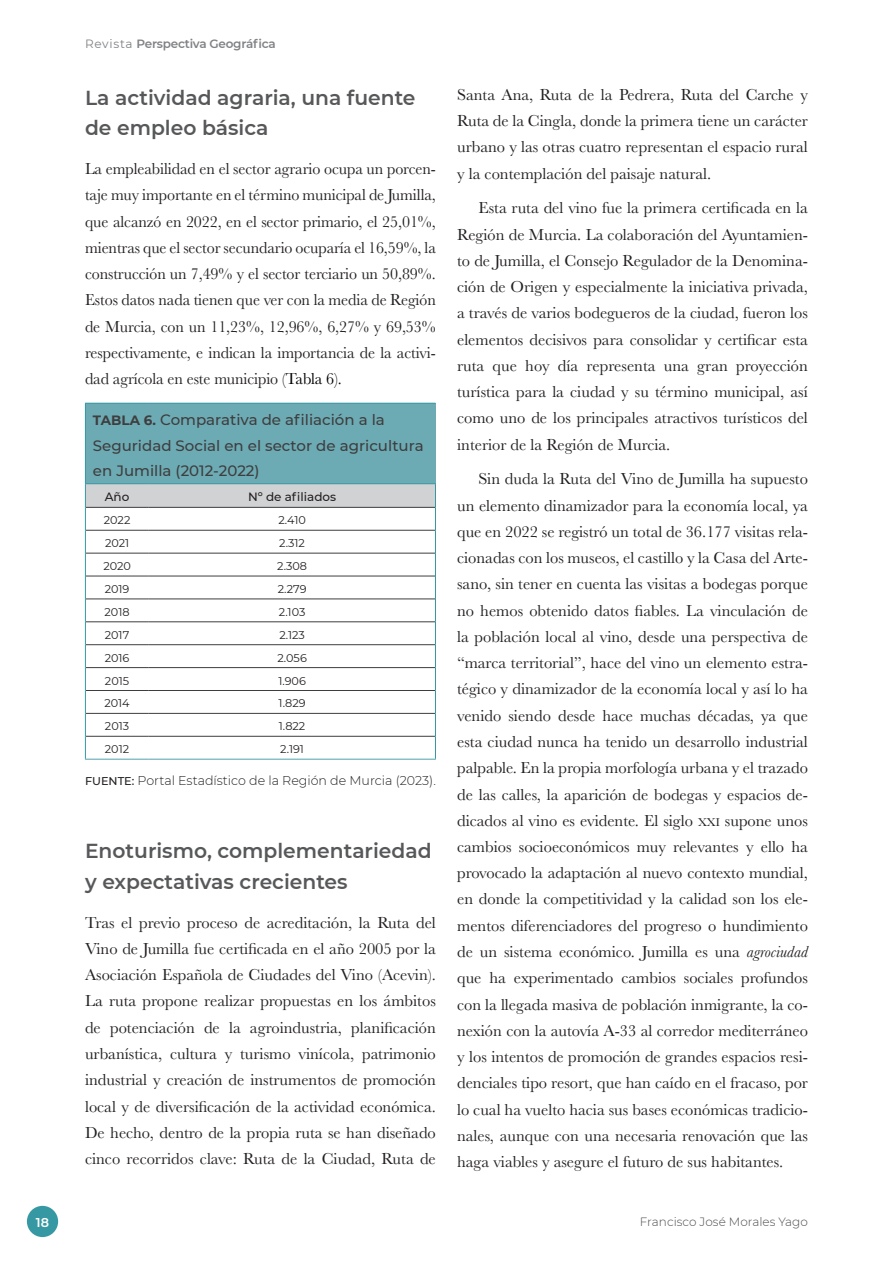
<style>
.page{position:relative;width:893px;height:1263px;background:#fff}
.page>*{position:absolute;margin:0;border:0;box-sizing:border-box;transform-origin:0 0}
.t1{font:600 20.25px/30.3px "Montserrat";color:#57585a}
.t2{font:16.5px/26.2px "Baskerville";color:#231f20;text-align:justify}
.t3{font:500 15px/25.5px "Montserrat";color:#3e3e3f}
.t4{font:300 12.75px "Montserrat";color:#231f20}
.t5{font:600 12.75px "Montserrat";color:#fff}
.t6{font:600 12px "Montserrat";letter-spacing:-.02em;color:#808285}
.t7{font:300 12px "Montserrat";color:#4b4c4d}
.t8{font:500 12px "Montserrat";color:#231f20}
.t9{font:11.25px "Montserrat";color:#231f20}
.s1{font-weight:400}
.s2{color:#000}
.s3{font-weight:700;font-size:13.5px}
.s4{font-weight:500;font-size:11.25px}
.s5{font-size:11.7px}
.s6{font-style:italic}
</style>
<div class="page">
<div style="left:27px;top:1206px;width:31px;height:31px;background:#3698a3;border-radius:50%"></div>
<div style="left:85px;top:403px;width:350px;height:81px;background:#6dabb4"></div>
<hr style="left:85px;top:483px;width:64px;height:1px;background:#3698a3">
<hr style="left:149px;top:483px;width:287px;height:1px;background:#3698a3">
<hr style="left:85px;top:403px;width:64px;height:1px;background:#3698a3">
<hr style="left:85px;top:404px;width:1px;height:79px;background:#3698a3">
<hr style="left:149px;top:403px;width:286px;height:1px;background:#3698a3">
<svg style="left:85px;top:484px;width:351px;height:275px"></svg>
<hr style="left:85px;top:759px;width:64px;height:1px;background:#50a0aa">
<hr style="left:149px;top:759px;width:287px;height:1px;background:#50a0aa">
<p class="t6" style="left:85px;top:36px;width:192px"><span class="s1">Revista</span> Perspectiva Geográfica</p>
<p class="t1" style="left:85px;top:81px;width:332px">La actividad agraria, una fuente de empleo básica</p>
<p class="t2" style="left:85px;top:156px;width:352px">La empleabilidad en el sector agrario ocupa un porcen&shy;taje muy importante en el término municipal de Jumilla, que alcanzó en 2022, en el sector primario, el 25,01%, mientras que el sector secundario ocuparía el 16,59%, la construcción un 7,49% y el sector terciario un 50,89%.<br>Estos datos nada tienen que ver con la media de Región de Murcia, con un 11,23%, 12,96%, 6,27% y 69,53% respectivamente, e indican la importancia de la activi&shy;dad agrícola en este municipio <span class="s2">(Tabla 6).</span></p>
<p class="t3" style="left:93px;top:406px;width:332px"><span class="s3">TABLA 6.</span> Comparativa de afiliación a la<br>Seguridad Social en el sector de agricultura en Jumilla (2012-2022)</p>
<p class="t8" style="left:105px;top:489px;width:26px">Año</p>
<p class="t8" style="left:248px;top:489px;width:90px">Nº de afiliados</p>
<p class="t9" style="left:104px;top:512px;width:28px">2022</p>
<p class="t9" style="left:278px;top:512px;width:29px">2.410</p>
<p class="t9" style="left:105px;top:535px;width:26px">2021</p>
<p class="t9" style="left:279px;top:535px;width:27px">2.312</p>
<p class="t9" style="left:103px;top:558px;width:29px">2020</p>
<p class="t9" style="left:277px;top:558px;width:31px">2.308</p>
<p class="t9" style="left:105px;top:581px;width:26px">2019</p>
<p class="t9" style="left:278px;top:581px;width:30px">2.279</p>
<p class="t9" style="left:105px;top:604px;width:27px">2018</p>
<p class="t9" style="left:279px;top:604px;width:28px">2.103</p>
<p class="t9" style="left:105px;top:627px;width:26px">2017</p>
<p class="t9" style="left:279px;top:627px;width:27px">2.123</p>
<p class="t9" style="left:105px;top:650px;width:26px">2016</p>
<p class="t9" style="left:277px;top:650px;width:31px">2.056</p>
<p class="t9" style="left:105px;top:673px;width:26px">2015</p>
<p class="t9" style="left:278px;top:673px;width:29px">1.906</p>
<p class="t9" style="left:104px;top:696px;width:27px">2014</p>
<p class="t9" style="left:279px;top:696px;width:28px">1.829</p>
<p class="t9" style="left:105px;top:718px;width:26px">2013</p>
<p class="t9" style="left:279px;top:718px;width:28px">1.822</p>
<p class="t9" style="left:105px;top:741px;width:26px">2012</p>
<p class="t9" style="left:280px;top:741px;width:25px">2.191</p>
<p class="t4" style="left:85px;top:772px;width:352px"><span class="s4">FUENTE:</span> Portal Estadístico de la Región de Murcia (2023).</p>
<p class="t1" style="left:85px;top:835px;width:348px">Enoturismo, complementariedad y expectativas crecientes</p>
<p class="t2" style="left:85px;top:909px;width:352px">Tras el previo proceso de acreditación, la Ruta del Vino de Jumilla fue certificada en el año 2005 por la Asociación Española de Ciudades del Vino (Acevin).<br>La ruta propone realizar propuestas en los ámbitos de potenciación de la agroindustria, planificación urbanística, cultura y turismo vinícola, patrimonio industrial y creación de instrumentos de promoción local y de diversificación de la actividad económica.<br>De hecho, dentro de la propia ruta se han diseñado cinco recorridos clave: Ruta de la Ciudad, Ruta de</p>
<p class="t2" style="left:457px;top:82px;width:352px">Santa Ana, Ruta de la Pedrera, Ruta del Carche y Ruta de la Cingla, donde la primera tiene un carácter urbano y las otras cuatro representan el espacio rural y la contemplación del paisaje natural.</p>
<p class="t2" style="left:457px;top:195px;width:352px;text-indent:21px">Esta ruta del vino fue la primera certificada en la Región de Murcia. La colaboración del Ayuntamien&shy;to de Jumilla, el Consejo Regulador de la Denomina&shy;ción de Origen y especialmente la iniciativa privada, a través de varios bodegueros de la ciudad, fueron los elementos decisivos para consolidar y certificar esta ruta que hoy día representa una gran proyección turística para la ciudad y su término municipal, así como uno de los principales atractivos turísticos del interior de la Región de Murcia.</p>
<p class="t2" style="left:457px;top:466px;width:352px;text-indent:21px">Sin duda la Ruta del Vino de Jumilla ha supuesto un elemento dinamizador para la economía local, ya que en 2022 se registró un total de 36.177 visitas rela&shy;cionadas con los museos, el castillo y la Casa del Arte&shy;sano, sin tener en cuenta las visitas a bodegas porque no hemos obtenido datos fiables. La vinculación de la población local al vino, desde una perspectiva de “marca territorial”, hace del vino un elemento estra&shy;tégico y dinamizador de la economía local y así lo ha venido siendo desde hace muchas décadas, ya que esta ciudad nunca ha tenido un desarrollo industrial palpable. En la propia morfología urbana y el trazado de las calles, la aparición de bodegas y espacios de&shy;dicados al vino es evidente. El siglo <span class="s5">XXI</span> supone unos cambios socioeconómicos muy relevantes y ello ha provocado la adaptación al nuevo contexto mundial, en donde la competitividad y la calidad son los ele&shy;mentos diferenciadores del progreso o hundimiento de un sistema económico. Jumilla es una <span class="s6">agrociudad </span>que ha experimentado cambios sociales profundos con la llegada masiva de población inmigrante, la co&shy;nexión con la autovía A-33 al corredor mediterráneo y los intentos de promoción de grandes espacios resi&shy;denciales tipo resort, que han caído en el fracaso, por lo cual ha vuelto hacia sus bases económicas tradicio&shy;nales, aunque con una necesaria renovación que las haga viables y asegure el futuro de sus habitantes.</p>
<p class="t5" style="left:36px;top:1213px;width:15px">18</p>
<p class="t7" style="left:640px;top:1214px;width:170px">Francisco José Morales Yago</p>
</div>
